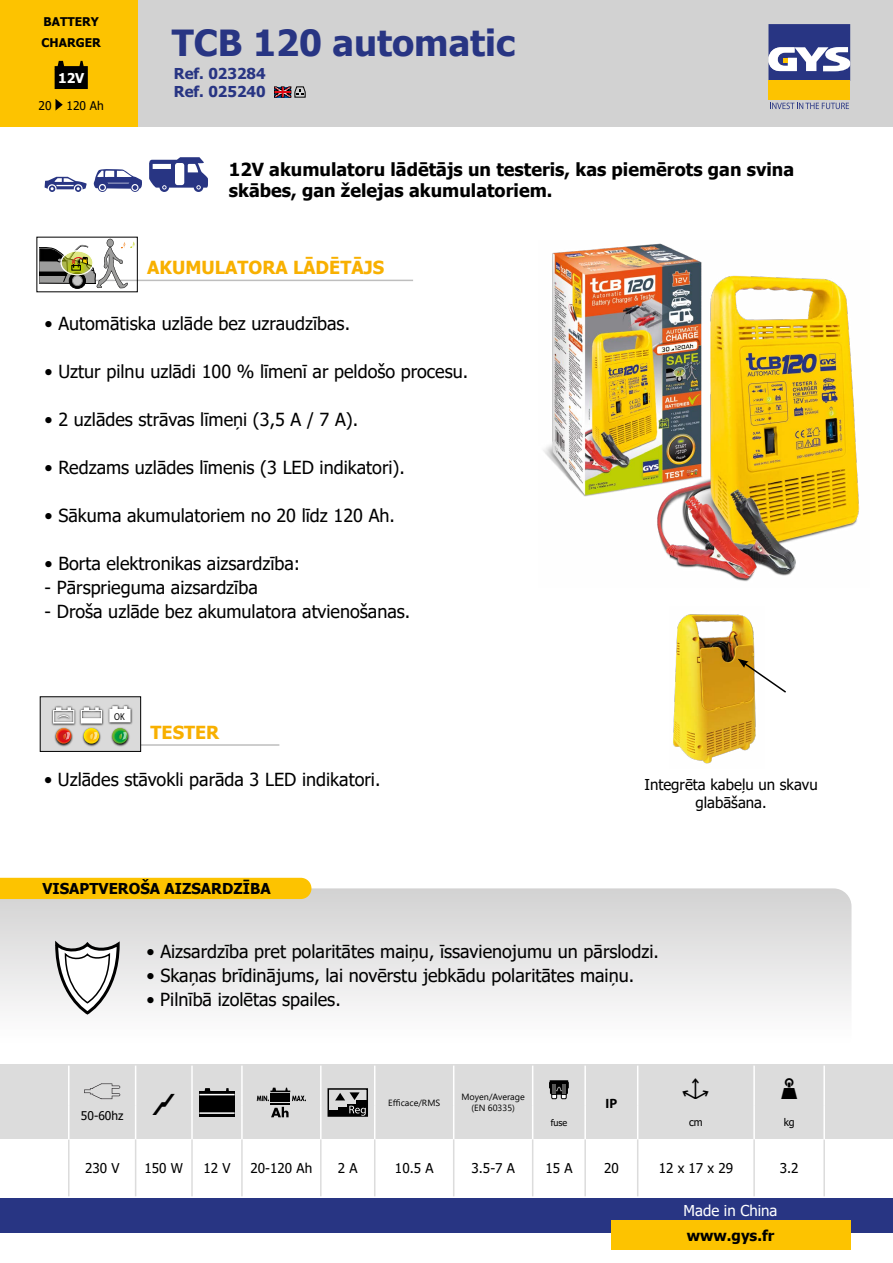
<style>
.page{position:relative;width:893px;height:1263px;background:#fff}
.page>*{position:absolute;margin:0;border:0;box-sizing:border-box;transform-origin:0 0}
.t1{font:700 36px "Tahoma";color:#283583}
.t2{font:18px "Tahoma";color:#000}
.t3{font:700 18px/21px "Tahoma";color:#000}
.t4{font:700 18px "Tahoma";color:#f8b000}
.t5{font:700 15px "Tahoma";color:#000}
.t6{font:15px/18px "Tahoma";color:#000;text-align:center}
.t7{font:700 15px/18px "Tahoma";color:#283583}
.t8{font:15px "Tahoma";color:#fff}
.t9{font:13.5px "Tahoma";color:#000}
.t10{font:700 13.5px "Tahoma";color:#fff}
.t11{font:700 13.5px "Myriad Pro";color:#000}
.t12{font:12px "Tahoma";color:#000}
.t13{font:700 12px/21px "Tahoma";color:#000}
.t14{font:10.5px "Tahoma";color:#000}
.t15{font:700 expanded 10.05px "Swiss 721 BT";color:#000;scale:.85 1}
.t16{font:9px/10.8px "Segoe UI";color:#000;text-align:center}
.t17{font:9px "Tahoma";color:#000}
</style>
<div class="page">
<svg style="left:0;top:888px;width:851px;height:121px"></svg>
<div style="left:0;top:878px;width:311px;height:21px;background:#fdc300"></div>
<svg style="left:54px;top:937px;width:67px;height:78px"></svg>
<div style="left:137px;top:0;width:756px;height:127px;background:#d2d2d2"></div>
<div style="left:0;top:1198px;width:893px;height:34px;background:#283583"></div>
<div style="left:768px;top:81px;width:82px;height:19px;background:#fdc300"></div>
<svg style="left:768px;top:24px;width:82px;height:57px;background:#676ea1"></svg>
<svg style="left:770px;top:103px;width:79px;height:6px"></svg>
<div style="left:0;top:0;width:137px;height:127px;background:#fdc300"></div>
<div style="left:611px;top:1220px;width:239px;height:30px;background:#fdc300"></div>
<img style="left:543px;top:243px;width:317px;height:339px">
<div style="left:0;top:1064px;width:893px;height:75px;background:#dcdcdc"></div>
<svg style="left:136px;top:1139px;width:503px;height:57px"></svg>
<hr style="left:135px;top:1065px;width:1px;height:40px;background:#fff">
<hr style="left:191px;top:1065px;width:2px;height:40px;background:#fff">
<hr style="left:241px;top:1065px;width:2px;height:40px;background:#fff">
<hr style="left:320px;top:1065px;width:2px;height:40px;background:#fff">
<hr style="left:374px;top:1065px;width:1px;height:40px;background:#fff">
<hr style="left:453px;top:1065px;width:1px;height:40px;background:#fff">
<hr style="left:532px;top:1065px;width:1px;height:40px;background:#fff">
<hr style="left:584px;top:1065px;width:2px;height:40px;background:#fff">
<hr style="left:637px;top:1065px;width:1px;height:40px;background:#fff">
<hr style="left:753px;top:1065px;width:2px;height:40px;background:#fff">
<hr style="left:135px;top:1105px;width:1px;height:34px;background:#fff">
<hr style="left:191px;top:1105px;width:2px;height:34px;background:#fff">
<hr style="left:241px;top:1105px;width:2px;height:34px;background:#fff">
<hr style="left:320px;top:1105px;width:2px;height:34px;background:#fff">
<hr style="left:374px;top:1105px;width:1px;height:34px;background:#fff">
<hr style="left:453px;top:1105px;width:1px;height:34px;background:#fff">
<hr style="left:532px;top:1105px;width:1px;height:34px;background:#fff">
<hr style="left:584px;top:1105px;width:2px;height:34px;background:#fff">
<hr style="left:637px;top:1105px;width:1px;height:34px;background:#fff">
<hr style="left:753px;top:1105px;width:2px;height:34px;background:#fff">
<hr style="left:68px;top:1139px;width:2px;height:57px;background:#dcdcdc">
<hr style="left:135px;top:1139px;width:1px;height:57px;background:#dcdcdc">
<hr style="left:191px;top:1139px;width:2px;height:57px;background:#dcdcdc">
<hr style="left:241px;top:1139px;width:2px;height:57px;background:#dcdcdc">
<hr style="left:320px;top:1139px;width:2px;height:57px;background:#dcdcdc">
<hr style="left:374px;top:1139px;width:1px;height:57px;background:#dcdcdc">
<hr style="left:453px;top:1139px;width:1px;height:57px;background:#dcdcdc">
<hr style="left:532px;top:1139px;width:1px;height:57px;background:#dcdcdc">
<hr style="left:584px;top:1139px;width:2px;height:57px;background:#dcdcdc">
<hr style="left:637px;top:1139px;width:1px;height:57px;background:#dcdcdc">
<hr style="left:753px;top:1139px;width:2px;height:57px;background:#dcdcdc">
<hr style="left:68px;top:1065px;width:2px;height:40px;background:#fff">
<hr style="left:68px;top:1105px;width:2px;height:34px;background:#fff">
<hr style="left:823px;top:1139px;width:2px;height:57px;background:#dcdcdc">
<hr style="left:823px;top:1065px;width:2px;height:40px;background:#fff">
<hr style="left:823px;top:1105px;width:2px;height:34px;background:#fff">
<svg style="left:84px;top:1083px;width:36px;height:16px"></svg>
<div style="left:199px;top:1091px;width:36px;height:26px;background:#000"></div>
<hr style="left:199px;top:1112px;width:36px;height:2px;background:#fff">
<hr style="left:199px;top:1094px;width:36px;height:1px;background:#fff">
<svg style="left:204px;top:1088px;width:7px;height:3px"></svg>
<svg style="left:271px;top:1107px;width:18px;height:10px"></svg>
<hr style="left:270px;top:1103px;width:20px;height:2px;background:#000">
<div style="left:270px;top:1093px;width:20px;height:9px;background:#000"></div>
<svg style="left:257px;top:1088px;width:49px;height:13px"></svg>
<div style="left:327px;top:1088px;width:41px;height:29px;border:2px solid #000"></div>
<div style="left:328px;top:1111px;width:10px;height:5px;background:#000"></div>
<div style="left:338px;top:1107px;width:10px;height:9px;background:#000"></div>
<svg style="left:348px;top:1104px;width:9px;height:11px"></svg>
<div style="left:357px;top:1100px;width:10px;height:16px;background:#000"></div>
<svg style="left:349px;top:1106px;width:17px;height:10px"></svg>
<svg style="left:335px;top:1092px;width:25px;height:8px"></svg>
<svg style="left:549px;top:1080px;width:19px;height:19px"></svg>
<img style="left:673px;top:614px;width:83px;height:150px">
<svg style="left:738px;top:659px;width:48px;height:35px"></svg>
<svg style="left:94px;top:169px;width:48px;height:23px"></svg>
<svg style="left:45px;top:177px;width:42px;height:15px"></svg>
<svg style="left:149px;top:157px;width:59px;height:35px"></svg>
<svg style="left:55px;top:61px;width:33px;height:28px"></svg>
<svg style="left:56px;top:99px;width:7px;height:11px"></svg>
<svg style="left:274px;top:86px;width:32px;height:12px"></svg>
<hr style="left:45px;top:280px;width:368px;height:1px;background:#bebebe">
<hr style="left:45px;top:744px;width:234px;height:2px;background:#bebebe">
<div style="left:40px;top:697px;width:101px;height:54px;background:#dadada"></div>
<div style="left:40px;top:696px;width:101px;height:56px;border:1px solid #000"></div>
<img style="left:51px;top:704px;width:82px;height:43px">
<svg style="left:53px;top:707px;width:21px;height:17px"></svg>
<svg style="left:81px;top:707px;width:21px;height:17px"></svg>
<svg style="left:109px;top:706px;width:22px;height:16px"></svg>
<svg style="left:84px;top:728px;width:15px;height:16px"></svg>
<svg style="left:89px;top:732px;width:8px;height:8px"></svg>
<svg style="left:56px;top:728px;width:16px;height:16px"></svg>
<svg style="left:62px;top:732px;width:8px;height:8px"></svg>
<svg style="left:112px;top:728px;width:16px;height:16px"></svg>
<svg style="left:119px;top:732px;width:8px;height:8px"></svg>
<img style="left:44px;top:288px;width:64px;height:5px">
<svg style="left:40px;top:239px;width:95px;height:49px"></svg>
<p class="t13" style="left:42px;top:12px;width:61px">BATTERY<br>CHARGER</p>
<p class="t10" style="left:58px;top:69px;width:28px">12V</p>
<p class="t12" style="left:39px;top:98px;width:67px">20 120 Ah</p>
<h1 class="t1" style="left:172px;top:18px;width:345px">TCB 120 automatic</h1>
<p class="t7" style="left:174px;top:66px;width:93px">Ref. 023284<br>Ref. 025240</p>
<p class="t3" style="left:229px;top:160px;width:567px">12V akumulatoru lādētājs un testeris, kas piemērots gan svina skābes, gan želejas akumulatoriem.</p>
<p class="t4" style="left:147px;top:255px;width:238px">AKUMULATORA LĀDĒTĀJS</p>
<p class="t2" style="left:45px;top:311px;width:307px">• Automātiska uzlāde bez uzraudzības.</p>
<p class="t2" style="left:45px;top:359px;width:425px">• Uztur pilnu uzlādi 100 % līmenī ar peldošo procesu.</p>
<p class="t2" style="left:45px;top:407px;width:315px">• 2 uzlādes strāvas līmeņi (3,5 A / 7 A).</p>
<p class="t2" style="left:45px;top:455px;width:362px">• Redzams uzlādes līmenis (3 LED indikatori).</p>
<p class="t2" style="left:45px;top:503px;width:352px">• Sākuma akumulatoriem no 20 līdz 120 Ah.</p>
<p class="t2" style="left:45px;top:551px;width:257px">• Borta elektronikas aizsardzība:</p>
<p class="t2" style="left:45px;top:575px;width:215px">- Pārsprieguma aizsardzība</p>
<p class="t2" style="left:45px;top:599px;width:367px">- Droša uzlāde bez akumulatora atvienošanas.</p>
<p class="t15" style="left:114px;top:710px;width:14px">OK</p>
<p class="t4" style="left:151px;top:720px;width:70px">TESTER</p>
<p class="t2" style="left:44px;top:767px;width:338px">• Uzlādes stāvokli parāda 3 LED indikatori.</p>
<p class="t5" style="left:42px;top:878px;width:230px">VISAPTVEROŠA AIZSARDZĪBA</p>
<p class="t6" style="left:644px;top:777px;width:175px">Integrēta kabeļu un skavu glabāšana.</p>
<p class="t2" style="left:147px;top:940px;width:514px">• Aizsardzība pret polaritātes maiņu, īssavienojumu un pārslodzi.</p>
<p class="t2" style="left:147px;top:964px;width:489px">• Skaņas brīdinājums, lai novērstu jebkādu polaritātes maiņu.</p>
<p class="t2" style="left:146px;top:988px;width:196px">• Pilnībā izolētas spailes.</p>
<p class="t12" style="left:81px;top:1108px;width:44px">50-60hz</p>
<p class="t16" style="left:388px;top:1096px;width:53px">Efficace/RMS</p>
<p class="t16" style="left:461px;top:1091px;width:65px">Moyen/Average (EN 60335)</p>
<p class="t11" style="left:606px;top:1094px;width:13px">IP</p>
<p class="t17" style="left:551px;top:1116px;width:18px">fuse</p>
<p class="t14" style="left:689px;top:1115px;width:15px">cm</p>
<p class="t14" style="left:784px;top:1115px;width:13px">kg</p>
<p class="t9" style="left:85px;top:1159px;width:36px">230 V</p>
<p class="t9" style="left:145px;top:1159px;width:40px">150 W</p>
<p class="t9" style="left:203px;top:1159px;width:29px">12 V</p>
<p class="t9" style="left:251px;top:1159px;width:63px">20-120 Ah</p>
<p class="t9" style="left:338px;top:1159px;width:21px">2 A</p>
<p class="t9" style="left:395px;top:1159px;width:40px">10.5 A</p>
<p class="t9" style="left:471px;top:1159px;width:45px">3.5-7 A</p>
<p class="t9" style="left:545px;top:1159px;width:29px">15 A</p>
<p class="t9" style="left:604px;top:1159px;width:16px">20</p>
<p class="t9" style="left:659px;top:1159px;width:76px">12 x 17 x 29</p>
<p class="t9" style="left:780px;top:1159px;width:20px">3.2</p>
<p class="t8" style="left:684px;top:1200px;width:95px">Made in China</p>
<p class="t5" style="left:687px;top:1225px;width:89px">www.gys.fr</p>
</div>
